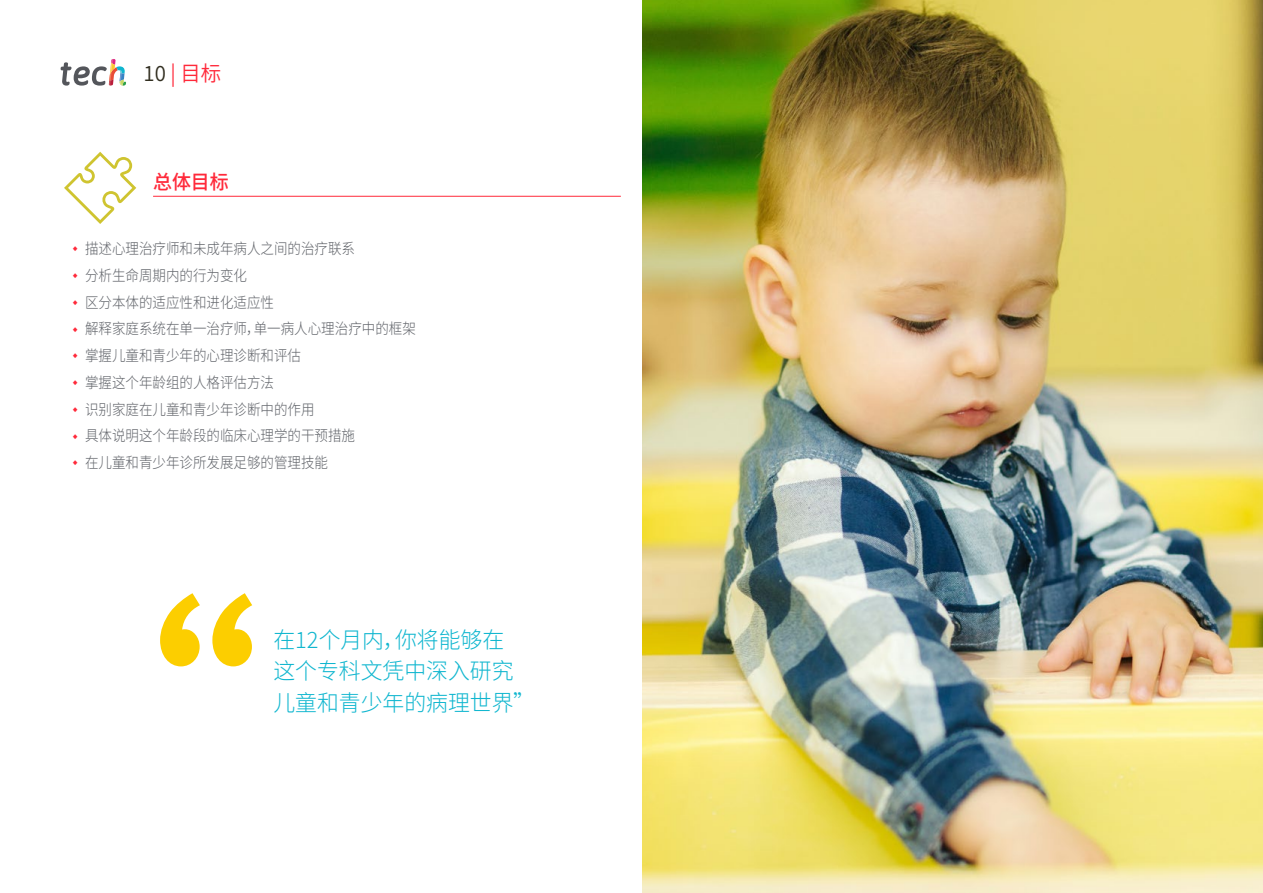
<style>
.page{position:relative;width:1263px;height:893px;background:#fff}
.page>*{position:absolute;margin:0;border:0;box-sizing:border-box;transform-origin:0 0}
.t1{font:300 22.5px/31.5px "Source Han Sans CN";color:#0fb6cf}
.t2{font:21px "Source Han Sans CN";color:#ff293a}
.t3{font:500 19.5px "Source Han Sans CN";color:#ff293a}
.t4{font:300 15px/26.7px "Source Han Sans CN";color:#61646a;scale:.9 1}
.s1{color:#312e20}
</style>
<div class="page">
<hr style="left:153px;top:196px;width:468px;height:1px;background:#ff293a">
<svg style="left:64px;top:152px;width:72px;height:72px"></svg>
<img style="left:642px;top:0;width:621px;height:893px">
<svg style="left:61px;top:59px;width:65px;height:27px"></svg>
<svg style="left:160px;top:593px;width:92px;height:73px"></svg>
<h2 class="t2" style="left:144px;top:61px;width:79px"><span class="s1">10</span> | 目标</h2>
<h3 class="t3" style="left:153px;top:171px;width:77px">总体目标</h3>
<p class="t4" style="left:85px;top:235px;width:369px">描述心理治疗师和未成年病人之间的治疗联系<br>分析生命周期内的行为变化<br>区分本体的适应性和进化适应性<br>解释家庭系统在单一治疗师，单一病人心理治疗中的框架掌握儿童和青少年的心理诊断和评估<br>掌握这个年龄组的人格评估方法<br>识别家庭在儿童和青少年诊断中的作用<br>具体说明这个年龄段的临床心理学的干预措施<br>在儿童和青少年诊所发展足够的管理技能</p>
<h1 class="t1" style="left:273px;top:624px;width:263px">在12个月内，你将能够在<br>这个专科文凭中深入研究儿童和青少年的病理世界”</h1>
</div>
